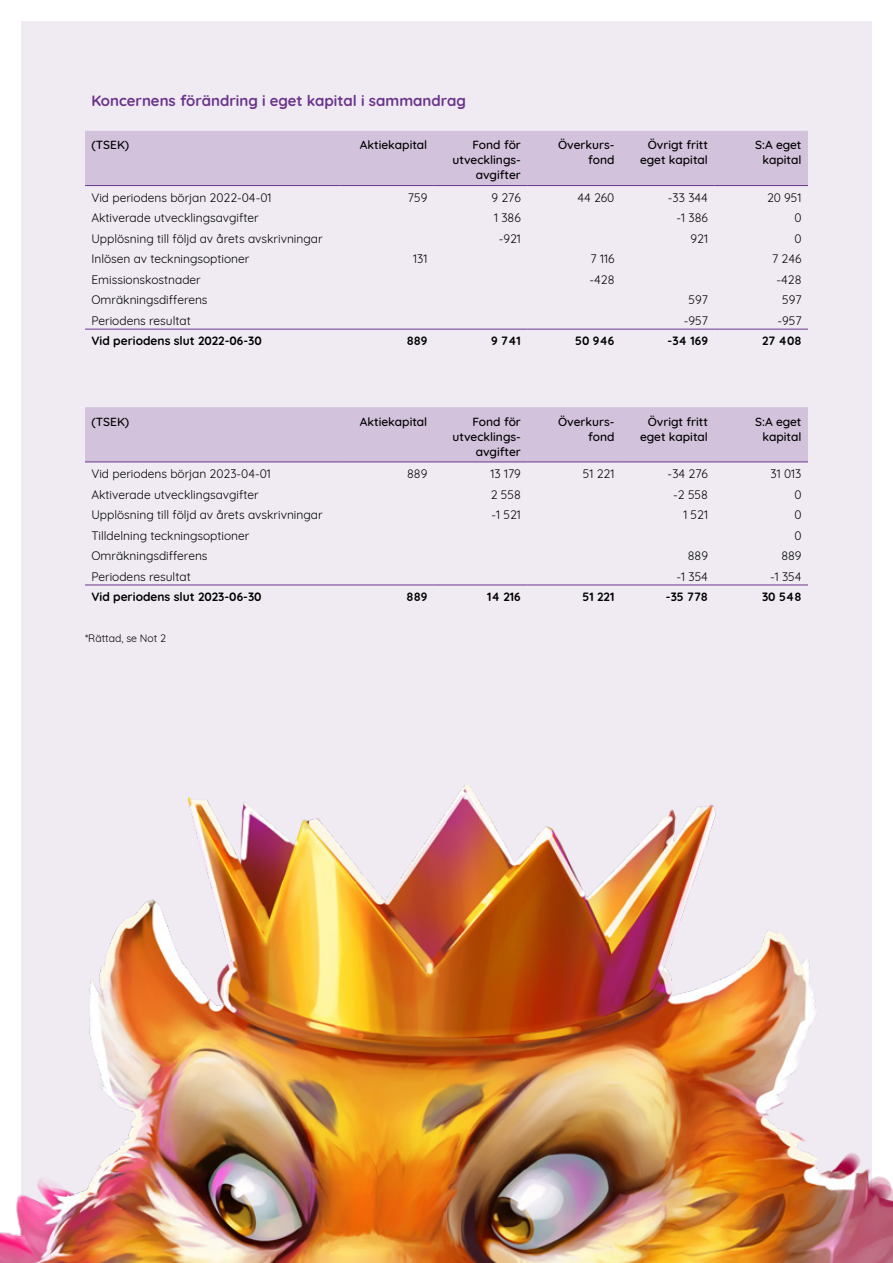
<style>
.page{position:relative;width:893px;height:1263px;background:#fff}
.page>*{position:absolute;margin:0;border:0;box-sizing:border-box;transform-origin:0 0}
.t1{font:700 15px "Quicksand";color:#6a348b}
.t2{font:12px "Quicksand";color:#000}
.t3{font:500 12px/15px "Quicksand";color:#000;text-align:right}
.t4{font:700 12px "Quicksand";color:#000}
.t5{font:10.5px "Quicksand";color:#000}
</style>
<div class="page">
<div style="left:21px;top:21px;width:851px;height:1221px;background:#f0ebf3"></div>
<img style="left:0;top:786px;width:893px;height:477px">
<div style="left:85px;top:131px;width:723px;height:54px;background:#d2c2dc"></div>
<hr style="left:85px;top:185px;width:255px;height:1px;background:#6a348b">
<hr style="left:340px;top:185px;width:94px;height:1px;background:#6a348b">
<hr style="left:434px;top:185px;width:93px;height:1px;background:#6a348b">
<hr style="left:527px;top:185px;width:94px;height:1px;background:#6a348b">
<hr style="left:621px;top:185px;width:93px;height:1px;background:#6a348b">
<hr style="left:714px;top:185px;width:94px;height:1px;background:#6a348b">
<hr style="left:85px;top:329px;width:255px;height:1px;background:#6a348b">
<hr style="left:340px;top:329px;width:94px;height:1px;background:#6a348b">
<hr style="left:434px;top:329px;width:93px;height:1px;background:#6a348b">
<hr style="left:527px;top:329px;width:94px;height:1px;background:#6a348b">
<hr style="left:621px;top:329px;width:93px;height:1px;background:#6a348b">
<hr style="left:714px;top:329px;width:94px;height:1px;background:#6a348b">
<div style="left:85px;top:407px;width:723px;height:55px;background:#d2c2dc"></div>
<hr style="left:85px;top:462px;width:255px;height:1px;background:#6a348b">
<hr style="left:340px;top:462px;width:94px;height:1px;background:#6a348b">
<hr style="left:434px;top:462px;width:93px;height:1px;background:#6a348b">
<hr style="left:527px;top:462px;width:94px;height:1px;background:#6a348b">
<hr style="left:621px;top:462px;width:93px;height:1px;background:#6a348b">
<hr style="left:714px;top:462px;width:94px;height:1px;background:#6a348b">
<hr style="left:85px;top:585px;width:255px;height:1px;background:#6a348b">
<hr style="left:340px;top:585px;width:94px;height:1px;background:#6a348b">
<hr style="left:434px;top:585px;width:93px;height:1px;background:#6a348b">
<hr style="left:527px;top:585px;width:94px;height:1px;background:#6a348b">
<hr style="left:621px;top:585px;width:93px;height:1px;background:#6a348b">
<hr style="left:714px;top:585px;width:94px;height:1px;background:#6a348b">
<p class="t1" style="left:91px;top:89px;width:376px">Koncernens förändring i eget kapital i sammandrag</p>
<p class="t3" style="left:91px;top:136px;width:39px">(TSEK)</p>
<p class="t3" style="left:360px;top:136px;width:69px">Aktiekapital</p>
<p class="t3" style="left:453px;top:136px;width:70px">Fond för utvecklings&shy;avgifter</p>
<p class="t3" style="left:558px;top:136px;width:58px">Överkurs&shy;fond</p>
<p class="t3" style="left:640px;top:136px;width:69px">Övrigt fritt eget kapital</p>
<p class="t3" style="left:755px;top:136px;width:48px">S:A eget kapital</p>
<p class="t2" style="left:91px;top:188px;width:182px">Vid periodens början 2022-04-01</p>
<p class="t2" style="left:408px;top:188px;width:21px">759</p>
<p class="t2" style="left:491px;top:188px;width:31px">9 276</p>
<p class="t2" style="left:577px;top:188px;width:39px">44 260</p>
<p class="t2" style="left:668px;top:188px;width:42px">-33 344</p>
<p class="t2" style="left:767px;top:188px;width:36px">20 951</p>
<p class="t2" style="left:91px;top:209px;width:169px">Aktiverade utvecklingsavgifter</p>
<p class="t2" style="left:494px;top:209px;width:28px">1 386</p>
<p class="t2" style="left:677px;top:209px;width:33px">-1 386</p>
<p class="t2" style="left:794px;top:209px;width:9px">0</p>
<p class="t2" style="left:91px;top:229px;width:233px">Upplösning till följd av årets avskrivningar</p>
<p class="t2" style="left:499px;top:229px;width:24px">-921</p>
<p class="t2" style="left:690px;top:229px;width:19px">921</p>
<p class="t2" style="left:794px;top:229px;width:9px">0</p>
<p class="t2" style="left:91px;top:250px;width:160px">Inlösen av teckningsoptioner</p>
<p class="t2" style="left:413px;top:250px;width:16px">131</p>
<p class="t2" style="left:590px;top:250px;width:25px">7 116</p>
<p class="t2" style="left:772px;top:250px;width:31px">7 246</p>
<p class="t2" style="left:91px;top:270px;width:111px">Emissionskostnader</p>
<p class="t2" style="left:589px;top:270px;width:26px">-428</p>
<p class="t2" style="left:777px;top:270px;width:26px">-428</p>
<p class="t2" style="left:91px;top:291px;width:118px">Omräkningsdifferens</p>
<p class="t2" style="left:689px;top:291px;width:21px">597</p>
<p class="t2" style="left:782px;top:291px;width:21px">597</p>
<p class="t2" style="left:91px;top:311px;width:101px">Periodens resultat</p>
<p class="t2" style="left:684px;top:311px;width:26px">-957</p>
<p class="t2" style="left:777px;top:311px;width:26px">-957</p>
<p class="t4" style="left:91px;top:331px;width:172px">Vid periodens slut 2022-06-30</p>
<p class="t4" style="left:407px;top:331px;width:22px">889</p>
<p class="t4" style="left:491px;top:331px;width:31px">9 741</p>
<p class="t4" style="left:575px;top:331px;width:41px">50 946</p>
<p class="t4" style="left:668px;top:331px;width:42px">-34 169</p>
<p class="t4" style="left:762px;top:331px;width:41px">27 408</p>
<p class="t3" style="left:91px;top:413px;width:39px">(TSEK)</p>
<p class="t3" style="left:360px;top:413px;width:69px">Aktiekapital</p>
<p class="t3" style="left:453px;top:413px;width:70px">Fond för utvecklings&shy;avgifter</p>
<p class="t3" style="left:558px;top:413px;width:58px">Överkurs&shy;fond</p>
<p class="t3" style="left:640px;top:413px;width:69px">Övrigt fritt eget kapital</p>
<p class="t3" style="left:755px;top:413px;width:48px">S:A eget kapital</p>
<p class="t2" style="left:91px;top:465px;width:181px">Vid periodens början 2023-04-01</p>
<p class="t2" style="left:407px;top:465px;width:22px">889</p>
<p class="t2" style="left:490px;top:465px;width:32px">13 179</p>
<p class="t2" style="left:583px;top:465px;width:33px">51 221</p>
<p class="t2" style="left:668px;top:465px;width:42px">-34 276</p>
<p class="t2" style="left:771px;top:465px;width:32px">31 013</p>
<p class="t2" style="left:91px;top:485px;width:169px">Aktiverade utvecklingsavgifter</p>
<p class="t2" style="left:491px;top:485px;width:32px">2 558</p>
<p class="t2" style="left:673px;top:485px;width:36px">-2 558</p>
<p class="t2" style="left:794px;top:485px;width:9px">0</p>
<p class="t2" style="left:91px;top:506px;width:233px">Upplösning till följd av årets avskrivningar</p>
<p class="t2" style="left:491px;top:506px;width:31px">-1 521</p>
<p class="t2" style="left:683px;top:506px;width:26px">1 521</p>
<p class="t2" style="left:794px;top:506px;width:9px">0</p>
<p class="t2" style="left:91px;top:526px;width:160px">Tilldelning teckningsoptioner</p>
<p class="t2" style="left:794px;top:526px;width:9px">0</p>
<p class="t2" style="left:91px;top:547px;width:118px">Omräkningsdifferens</p>
<p class="t2" style="left:688px;top:547px;width:22px">889</p>
<p class="t2" style="left:781px;top:547px;width:22px">889</p>
<p class="t2" style="left:91px;top:567px;width:101px">Periodens resultat</p>
<p class="t2" style="left:676px;top:567px;width:33px">-1 354</p>
<p class="t2" style="left:770px;top:567px;width:33px">-1 354</p>
<p class="t4" style="left:91px;top:587px;width:172px">Vid periodens slut 2023-06-30</p>
<p class="t4" style="left:407px;top:587px;width:22px">889</p>
<p class="t4" style="left:487px;top:587px;width:35px">14 216</p>
<p class="t4" style="left:582px;top:587px;width:33px">51 221</p>
<p class="t4" style="left:666px;top:587px;width:44px">-35 778</p>
<p class="t4" style="left:762px;top:587px;width:41px">30 548</p>
<p class="t5" style="left:85px;top:630px;width:83px">*Rättad, se Not 2</p>
</div>
